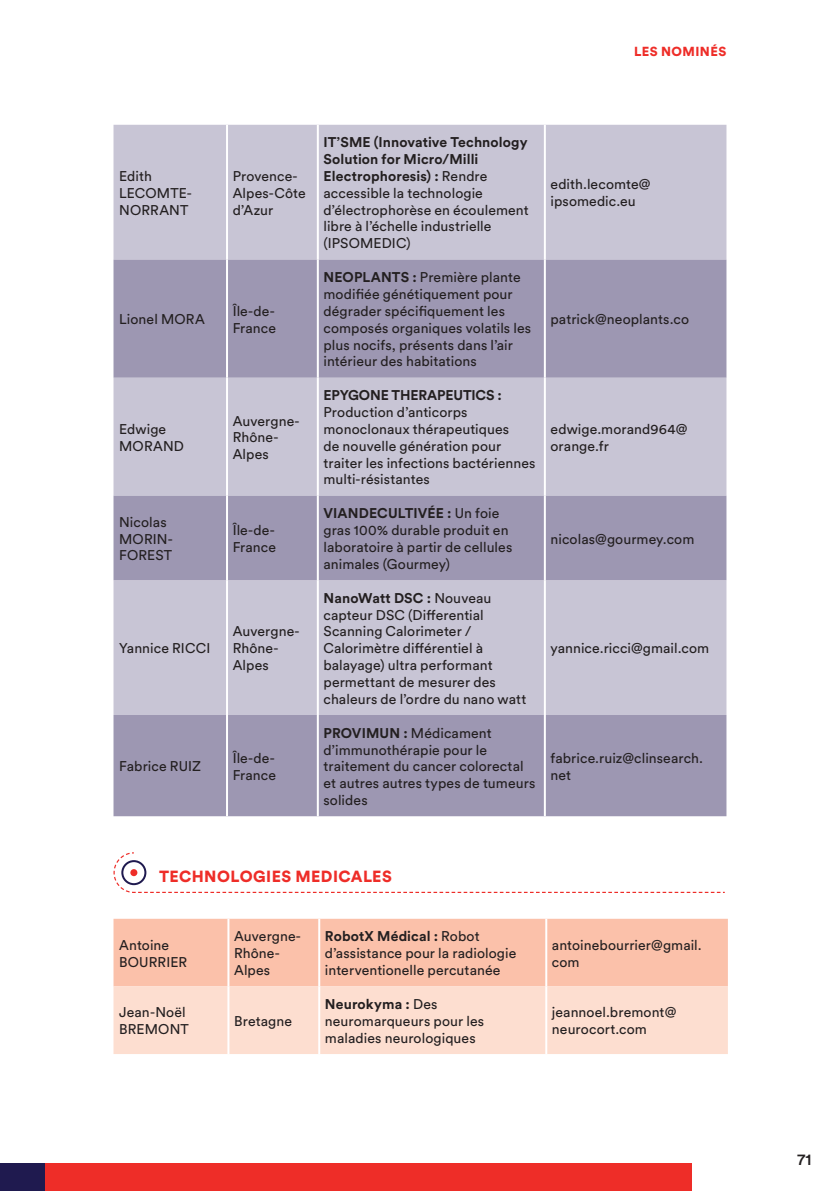
<style>
.page{position:relative;width:840px;height:1191px;background:#fff}
.page>*{position:absolute;margin:0;border:0;box-sizing:border-box;transform-origin:0 0}
.t1{font:900 16px "Circular Std";letter-spacing:.03em;color:#ee2d28}
.t2{font:500 16px "Circular Std";color:#231f20}
.t3{font:14px/16.8px "Circular Std";letter-spacing:.005em;color:#231f20}
.t4{font:700 14px "Circular Std";letter-spacing:-.01em;color:#231f20}
.t5{font:900 13px "Circular Std";letter-spacing:.035em;color:#ee2d28}
.s1{font-weight:700}
</style>
<div class="page">
<div style="left:0;top:1163px;width:692px;height:28px;background:#ee2d28"></div>
<div style="left:0;top:1163px;width:45px;height:28px;background:#1f1a4f"></div>
<div style="left:113px;top:125px;width:613px;height:135px;background:#c8c5d5"></div>
<svg style="left:113px;top:260px;width:613px;height:556px;background:#b0acc2"></svg>
<hr style="left:543px;top:125px;width:2px;height:135px;background:#fff">
<hr style="left:543px;top:260px;width:2px;height:118px;background:#fff">
<hr style="left:543px;top:378px;width:2px;height:118px;background:#fff">
<hr style="left:543px;top:496px;width:2px;height:84px;background:#fff">
<hr style="left:543px;top:580px;width:2px;height:135px;background:#fff">
<hr style="left:543px;top:715px;width:2px;height:101px;background:#fff">
<hr style="left:226px;top:125px;width:2px;height:135px;background:#fff">
<hr style="left:316px;top:125px;width:2px;height:135px;background:#fff">
<hr style="left:226px;top:260px;width:2px;height:118px;background:#fff">
<hr style="left:316px;top:260px;width:2px;height:118px;background:#fff">
<hr style="left:226px;top:378px;width:2px;height:118px;background:#fff">
<hr style="left:316px;top:378px;width:2px;height:118px;background:#fff">
<hr style="left:226px;top:496px;width:2px;height:84px;background:#fff">
<hr style="left:316px;top:496px;width:2px;height:84px;background:#fff">
<hr style="left:226px;top:580px;width:2px;height:135px;background:#fff">
<hr style="left:316px;top:580px;width:2px;height:135px;background:#fff">
<hr style="left:226px;top:715px;width:2px;height:101px;background:#fff">
<hr style="left:316px;top:715px;width:2px;height:101px;background:#fff">
<div style="left:113px;top:918px;width:614px;height:68px;background:#fbc1aa"></div>
<div style="left:113px;top:986px;width:614px;height:68px;background:#fdded0"></div>
<hr style="left:227px;top:918px;width:2px;height:68px;background:#fff">
<hr style="left:545px;top:918px;width:2px;height:68px;background:#fff">
<hr style="left:227px;top:986px;width:2px;height:68px;background:#fff">
<hr style="left:545px;top:986px;width:2px;height:68px;background:#fff">
<hr style="left:318px;top:918px;width:2px;height:68px;background:#fff">
<hr style="left:318px;top:986px;width:2px;height:68px;background:#fff">
<svg style="left:113px;top:852px;width:612px;height:41px"></svg>
<div style="left:121px;top:860px;width:25px;height:25px;border:2px solid #1f1a4f;border-radius:50%"></div>
<div style="left:130px;top:869px;width:7px;height:7px;background:#ee2d28;border-radius:50%"></div>
<p class="t5" style="left:634px;top:43px;width:94px">LES NOMINÉS</p>
<p class="t3" style="left:119px;top:168px;width:74px">Edith<br>LECOMTE-<br>NORRANT</p>
<p class="t3" style="left:232px;top:168px;width:74px">Provence-<br>Alpes-Côte d’Azur</p>
<p class="t3" style="left:119px;top:311px;width:87px">Lionel MORA</p>
<p class="t3" style="left:232px;top:302px;width:45px">Île-de-<br>France</p>
<p class="t3" style="left:119px;top:420px;width:66px">Edwige<br>MORAND</p>
<p class="t3" style="left:232px;top:412px;width:68px">Auvergne-<br>Rhône-<br>Alpes</p>
<p class="t3" style="left:119px;top:513px;width:55px">Nicolas<br>MORIN-<br>FOREST</p>
<p class="t3" style="left:232px;top:522px;width:45px">Île-de-<br>France</p>
<p class="t3" style="left:119px;top:640px;width:92px">Yannice RICCI</p>
<p class="t3" style="left:232px;top:623px;width:68px">Auvergne-<br>Rhône-<br>Alpes</p>
<p class="t3" style="left:119px;top:758px;width:83px">Fabrice RUIZ</p>
<p class="t3" style="left:232px;top:749px;width:45px">Île-de-<br>France</p>
<p class="t3" style="left:323px;top:134px;width:207px"><span class="s1">IT’SME (Innovative Technology<br>Solution for Micro/Milli<br>Electrophoresis) :</span> Rendre accessible la technologie d’électrophorèse en écoulement libre à l’échelle industrielle (IPSOMEDIC)</p>
<p class="t3" style="left:323px;top:269px;width:209px"><span class="s1">NEOPLANTS :</span> Première plante modifiée génétiquement pour dégrader spécifiquement les composés organiques volatils les plus nocifs, présents dans l’air intérieur des habitations</p>
<p class="t4" style="left:323px;top:386px;width:180px">EPYGONE THERAPEUTICS :</p>
<p class="t3" style="left:323px;top:404px;width:213px">Production d’anticorps monoclonaux thérapeutiques<br>de nouvelle génération pour traiter les infections bactériennes multi-résistantes</p>
<p class="t3" style="left:323px;top:505px;width:190px"><span class="s1">VIANDECULTIVÉE :</span> Un foie gras 100% durable produit en laboratoire à partir de cellules animales (Gourmey)</p>
<p class="t3" style="left:323px;top:589px;width:204px"><span class="s1">NanoWatt DSC :</span> Nouveau capteur DSC (Differential<br>Scanning Calorimeter /<br>Calorimètre différentiel à balayage) ultra performant permettant de mesurer des chaleurs de l’ordre du nano watt</p>
<p class="t3" style="left:323px;top:724px;width:213px"><span class="s1">PROVIMUN :</span> Médicament d’immunothérapie pour le traitement du cancer colorectal et autres autres types de tumeurs solides</p>
<p class="t3" style="left:550px;top:176px;width:101px">edith.lecomte@ ipsomedic.eu</p>
<p class="t3" style="left:550px;top:311px;width:140px">patrick@neoplants.co</p>
<p class="t3" style="left:550px;top:420px;width:138px">edwige.morand964@ orange.fr</p>
<p class="t3" style="left:550px;top:530px;width:145px">nicolas@gourmey.com</p>
<p class="t3" style="left:550px;top:640px;width:160px">yannice.ricci@gmail.com</p>
<p class="t3" style="left:550px;top:749px;width:154px">fabrice.ruiz@clinsearch. net</p>
<p class="t1" style="left:159px;top:866px;width:234px">TECHNOLOGIES MEDICALES</p>
<p class="t3" style="left:119px;top:936px;width:70px">Antoine<br>BOURRIER</p>
<p class="t3" style="left:234px;top:928px;width:68px">Auvergne-<br>Rhône-<br>Alpes</p>
<p class="t3" style="left:325px;top:928px;width:193px"><span class="s1">RobotX Médical :</span> Robot d’assistance pour la radiologie interventionelle percutanée</p>
<p class="t3" style="left:551px;top:936px;width:151px">antoinebourrier@gmail. com</p>
<p class="t3" style="left:119px;top:1004px;width:71px">Jean-Noël<br>BREMONT</p>
<p class="t3" style="left:234px;top:1012px;width:59px">Bretagne</p>
<p class="t3" style="left:325px;top:995px;width:161px"><span class="s1">Neurokyma :</span> Des neuromarqueurs pour les maladies neurologiques</p>
<p class="t3" style="left:551px;top:1004px;width:126px">jeannoel.bremont@ neurocort.com</p>
<p class="t2" style="left:797px;top:1149px;width:15px">71</p>
</div>
